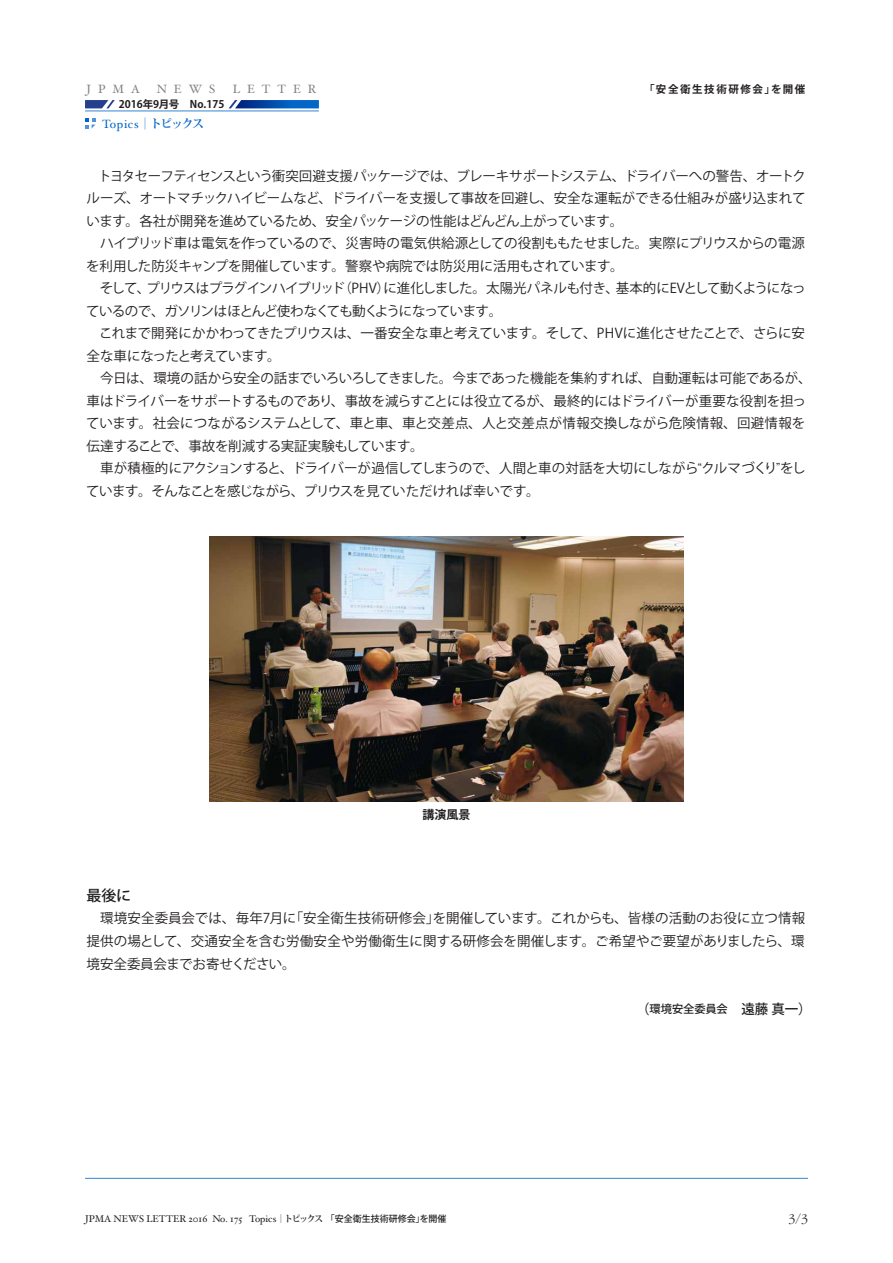
<style>
.page{position:relative;width:893px;height:1263px;background:#fff}
.page>*{position:absolute;margin:0;border:0;box-sizing:border-box;transform-origin:0 0}
.t1{font:500 15px "Koz Go Pr 6 N";color:#231f20}
.t2{font:300 13.8px "Garamond";color:#231f20}
.t3{font:13.5px/22.5px "Koz Go Pr 6 N";letter-spacing:-.03em;color:#231f20}
.t4{font:500 13.5px "Koz Go Pr 6 N";color:#231f20}
.t5{font:12px "Hoefler Text";letter-spacing:.58em;color:#808285}
.t6{font:12px "Hoefler Text";letter-spacing:.05em;color:#0266c8}
.t7{font:700 12px "Koz Go Pr 6 N";color:#231f20}
.t8{font:700 10.5px "Koz Go Pr 6 N";color:#231f20}
.t9{font:700 10.5px "Koz Go Pr 6 N";letter-spacing:.15em;color:#231f20}
.t10{font:9.75px "Hoefler Text";color:#231f20}
.s1{font-family:"Koz Min Pr 6 N";font-weight:700}
.s2{font-family:"Koz Min Pr 6 N"}
.s3{font-size:11.25px}
.s4{font-family:"Koz Min Pro";font-size:9px}
.s5{font-family:"Koz Min Pro";font-weight:700;font-size:9px}
.s6{font-family:"Koz Go Pr 6 N";font-weight:500;font-size:9px}
</style>
<div class="page">
<svg style="left:85px;top:100px;width:30px;height:8px"></svg>
<svg style="left:229px;top:100px;width:90px;height:8px"></svg>
<hr style="left:85px;top:111px;width:234px;height:1px;background:#3585d3">
<hr style="left:85px;top:1178px;width:723px;height:1px;background:#3585d3">
<img style="left:210px;top:537px;width:474px;height:264px">
<svg style="left:85px;top:118px;width:11px;height:10px"></svg>
<p class="t5" style="left:87px;top:82px;width:55px">JPMA</p>
<p class="t5" style="left:157px;top:82px;width:60px">NEWS</p>
<p class="t5" style="left:233px;top:82px;width:85px">LETTER</p>
<p class="t8" style="left:119px;top:99px;width:107px">2016年9月号　No.175</p>
<p class="t6" style="left:102px;top:116px;width:104px">Topics<span class="s1">｜トピックス</span></p>
<p class="t9" style="left:644px;top:84px;width:163px">「安全衛生技術研修会」を開催</p>
<p class="t3" style="left:86px;top:165px;width:727px">　トヨタセーフティセンスという衝突回避支援パッケージでは、ブレーキサポートシステム、ドライバーへの警告、オートクルーズ、オートマチックハイビームなど、ドライバーを支援して事故を回避し、安全な運転ができる仕組みが盛り込まれています。各社が開発を進めているため、安全パッケージの性能はどんどん上がっています。<br>　ハイブリッド車は電気を作っているので、災害時の電気供給源としての役割ももたせました。実際にプリウスからの電源を利用した防災キャンプを開催しています。警察や病院では防災用に活用もされています。<br>　そして、プリウスはプラグインハイブリッド（PHV）に進化しました。太陽光パネルも付き、基本的にEVとして動くようになっているので、ガソリンはほとんど使わなくても動くようになっています。<br>　これまで開発にかかわってきたプリウスは、一番安全な車と考えています。そして、PHVに進化させたことで、さらに安全な車になったと考えています。<br>　今日は、環境の話から安全の話までいろいろしてきました。今まであった機能を集約すれば、自動運転は可能であるが、車はドライバーをサポートするものであり、事故を減らすことには役立てるが、最終的にはドライバーが重要な役割を担っています。社会につながるシステムとして、車と車、車と交差点、人と交差点が情報交換しながら危険情報、回避情報を伝達することで、事故を削減する実証実験もしています。<br>　車が積極的にアクションすると、ドライバーが過信してしまうので、人間と車の対話を大切にしながら<span class="s2">“</span>クルマづくり<span class="s2">”</span>をしています。そんなことを感じながら、プリウスを見ていただければ幸いです。</p>
<p class="t7" style="left:422px;top:807px;width:49px">講演風景</p>
<p class="t1" style="left:87px;top:887px;width:46px">最後に</p>
<p class="t3" style="left:87px;top:907px;width:720px;text-align:justify">　環境安全委員会では、毎年7月に「安全衛生技術研修会」を開催しています。これからも、皆様の活動のお役に立つ情報提供の場として、交通安全を含む労働安全や労働衛生に関する研修会を開催します。ご希望やご要望がありましたら、環境安全委員会までお寄せください。</p>
<p class="t4" style="left:636px;top:1001px;width:177px">（<span class="s3">環境安全委員会</span>　遠藤 真一）</p>
<p class="t10" style="left:85px;top:1213px;width:363px">JPMA NEWS LETTER 2016 No. 175 Topics<span class="s4">｜</span><span class="s5">トピックス</span> <span class="s6">「安全衛生技術研修会」を開催</span></p>
<p class="t2" style="left:789px;top:1211px;width:21px">3/3</p>
</div>
